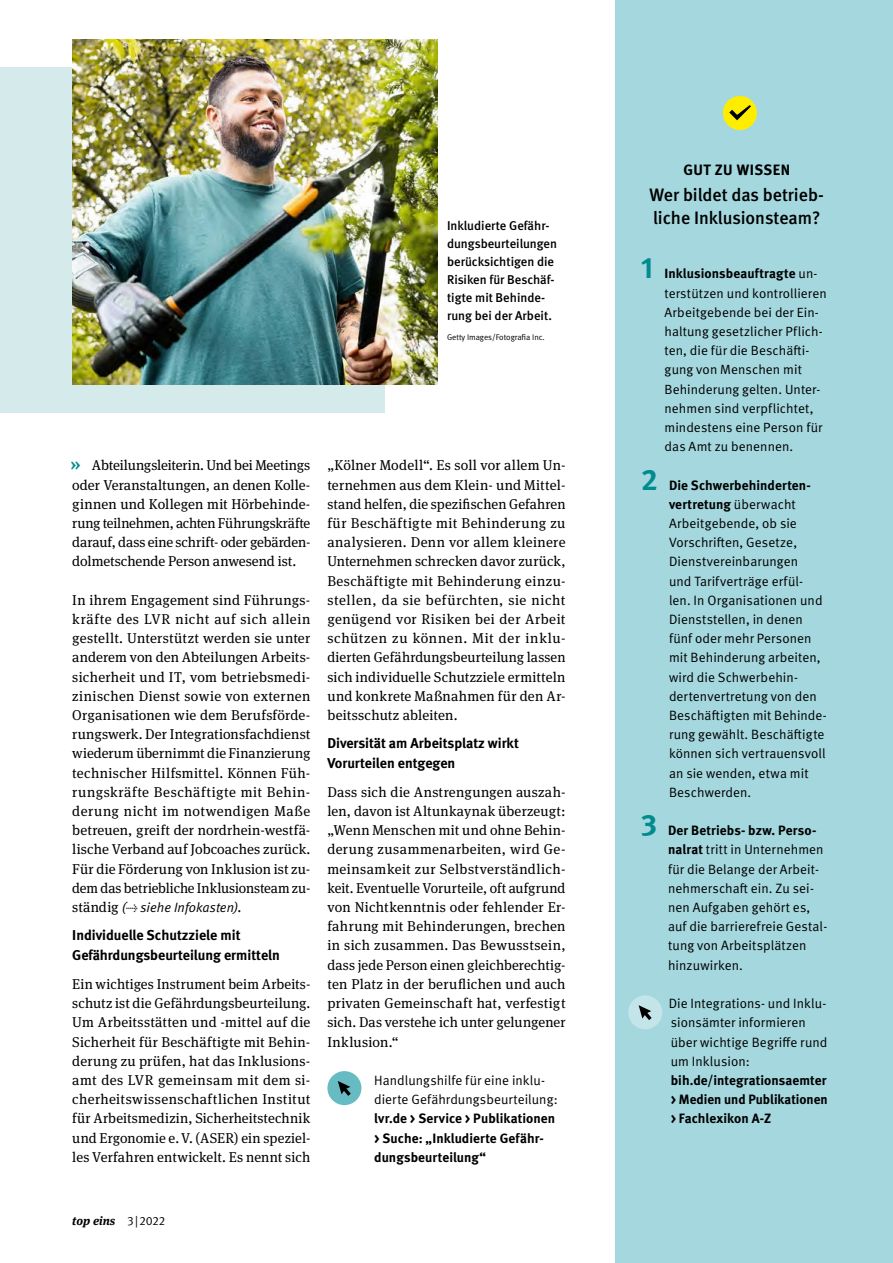
<style>
.page{position:relative;width:893px;height:1263px;background:#fff}
.page>*{position:absolute;margin:0;border:0;box-sizing:border-box;transform-origin:0 0}
.t1{font:500 18px/22.5px "DGUV Meta";color:#000}
.t2{font:700 18px "DGUV Meta Serif";color:#008c8e}
.t3{font:700 15px "DGUV Meta";letter-spacing:.035em;color:#000}
.t4{font:14.25px/19.2px "DGUV Meta Serif";letter-spacing:.005em;color:#000;text-align:justify}
.t5{font:700 14.25px/19.5px "DGUV Meta";color:#000}
.t6{font:13.5px/19.2px "DGUV Meta";letter-spacing:.005em;color:#000}
.t7{font:700 13.5px/19.2px "DGUV Meta";letter-spacing:.005em;color:#000}
.t8{font:italic 13.5px "DGUV Meta";letter-spacing:.005em;color:#000}
.t9{font:13.35px/19.2px "DGUV Meta";letter-spacing:.005em;color:#000}
.t10{font:500 12.75px/18px "DGUV Meta";color:#000}
.t11{font:italic 700 12px "DGUV Meta Serif";color:#000}
.t12{font:8.25px "DGUV Meta";color:#000}
.s1{font-family:"DGUV Meta Serif";font-style:normal;font-size:14.25px}
.s2{font-style:normal}
.s3{font-weight:400}
.s4{font-family:"DGUV Meta";font-weight:400;font-style:normal}
.s5{font-weight:700;font-size:29.55px;color:#008c8e}
.s6{font-weight:700}
</style>
<div class="page">
<div style="left:0;top:67px;width:384px;height:346px;background:#d5ebeb"></div>
<div style="left:615px;top:0;width:278px;height:1263px;background:#a4d7de"></div>
<div style="left:723px;top:96px;width:34px;height:34px;background:#ffed00;border-radius:50%"></div>
<svg style="left:729px;top:105px;width:22px;height:15px"></svg>
<div style="left:327px;top:1071px;width:34px;height:34px;background:#67bcc4;border-radius:50%"></div>
<svg style="left:338px;top:1081px;width:13px;height:15px"></svg>
<img style="left:73px;top:39px;width:365px;height:345px">
<div style="left:628px;top:995px;width:34px;height:34px;background:#c3e4e8;border-radius:50%"></div>
<svg style="left:639px;top:1005px;width:13px;height:15px"></svg>
<p class="t10" style="left:447px;top:217px;width:112px">Inkludierte Gefähr&shy;dungsbeurteilungen berücksichtigen die<br>Risiken für Beschäf&shy;tigte mit Behinde&shy;rung bei der Arbeit.</p>
<p class="t12" style="left:447px;top:332px;width:99px">Getty Images/Fotografia Inc.</p>
<p class="t4" style="left:72px;top:456px;width:240px;text-indent:20px">Abteilungsleiterin. Und bei Meetings oder Veranstaltungen, an denen Kolle&shy;ginnen und Kollegen mit Hörbehinde&shy;rung teilnehmen, achten Führungskräfte darauf, dass eine schrift- oder gebärden&shy;dolmetschende Person anwesend ist.</p>
<p class="t4" style="left:72px;top:591px;width:240px">In ihrem Engagement sind Führungs&shy;kräfte des LVR nicht auf sich allein gestellt. Unterstützt werden sie unter anderem von den Abteilungen Arbeits&shy;sicherheit und IT, vom betriebsmedi&shy;zinischen Dienst sowie von externen Organisationen wie dem Berufsförde&shy;rungswerk. Der Integrationsfachdienst wiederum übernimmt die Finanzierung technischer Hilfsmittel. Können Füh&shy;rungskräfte Beschäftigte mit Behin&shy;derung nicht im notwendigen Maße betreuen, greift der nordrhein-westfä&shy;lische Verband auf Jobcoaches zurück.<br>Für die Förderung von Inklusion ist zu&shy;dem das betriebliche Inklusionsteam zu-</p>
<p class="t8" style="left:72px;top:899px;width:171px"><span class="s1">ständig</span> (<span class="s2">→</span> siehe Infokasten)<span class="s1">.</span></p>
<h4 class="t5" style="left:72px;top:926px;width:209px">Individuelle Schutzziele mit<br>Gefährdungsbeurteilung ermitteln</h4>
<p class="t4" style="left:72px;top:975px;width:240px">Ein wichtiges Instrument beim Arbeits&shy;schutz ist die Gefährdungsbeurteilung.<br>Um Arbeitsstätten und -mittel auf die Sicherheit für Beschäftigte mit Behin&shy;derung zu prüfen, hat das Inklusions&shy;amt des LVR gemeinsam mit dem si&shy;cherheitswissenschaftlichen Institut für Arbeitsmedizin, Sicherheitstechnik und Ergonomie e.V. (ASER) ein speziel&shy;les Verfahren entwickelt. Es nennt sich</p>
<p class="t2" style="left:70px;top:452px;width:12px">»</p>
<p class="t4" style="left:327px;top:456px;width:240px">„Kölner Modell“. Es soll vor allem Un&shy;ternehmen aus dem Klein- und Mittel&shy;stand helfen, die spezifischen Gefahren für Beschäftigte mit Behinderung zu analysieren. Denn vor allem kleinere Unternehmen schrecken davor zurück, Beschäftigte mit Behinderung einzu&shy;stellen, da sie befürchten, sie nicht genügend vor Risiken bei der Arbeit schützen zu können. Mit der inklu&shy;dierten Gefährdungsbeurteilung lassen sich individuelle Schutzziele ermitteln und konkrete Maßnahmen für den Ar&shy;beitsschutz ableiten.</p>
<h4 class="t5" style="left:327px;top:734px;width:193px">Diversität am Arbeitsplatz wirkt<br>Vorurteilen entgegen</h4>
<p class="t4" style="left:327px;top:783px;width:240px">Dass sich die Anstrengungen auszah&shy;len, davon ist Altunkaynak überzeugt: „Wenn Menschen mit und ohne Behin&shy;derung zusammenarbeiten, wird Ge&shy;meinsamkeit zur Selbstverständlich&shy;keit. Eventuelle Vorurteile, oft aufgrund von Nichtkenntnis oder fehlender Er&shy;fahrung mit Behinderungen, brechen in sich zusammen. Das Bewusstsein, dass jede Person einen gleichberechtig&shy;ten Platz in der beruflichen und auch privaten Gemeinschaft hat, verfestigt sich. Das verstehe ich unter gelungener Inklusion.“</p>
<p class="t7" style="left:374px;top:1071px;width:185px"><span class="s3">Handlungshilfe für eine inklu&shy;dierte Gefährdungsbeurteilung: </span>lvr.de &gt; Service &gt; Publikationen &gt; Suche: „Inkludierte Gefähr&shy;dungsbeurteilung“</p>
<p class="t11" style="left:72px;top:1213px;width:94px">top eins <span class="s4">3|2022</span></p>
<h4 class="t3" style="left:683px;top:160px;width:108px">GUT ZU WISSEN</h4>
<h5 class="t1" style="left:650px;top:184px;width:176px">Wer bildet das betrieb&shy;liche Inklusionsteam?</h5>
<p class="t9" style="left:664px;top:264px;width:164px;text-indent:-23px"><span class="s5">1</span> <span class="s6">Inklusionsbeauftragte</span> un&shy;terstützen und kontrollieren<br>Arbeitgebende bei der Ein&shy;haltung gesetzlicher Pflich&shy;ten, die für die Beschäfti&shy;gung von Menschen mit<br>Behinderung gelten. Unter&shy;nehmen sind verpflichtet, mindestens eine Person für das Amt zu benennen.</p>
<p class="t6" style="left:669px;top:476px;width:159px;text-indent:-28px"><span class="s5">2</span> <span class="s6">Die Schwerbehinderten&shy;vertretung</span> überwacht<br>Arbeitgebende, ob sie<br>Vorschriften, Gesetze,<br>Dienstvereinbarungen<br>und Tarifverträge erfül&shy;len. In Organisationen und<br>Dienststellen, in denen fünf oder mehr Personen mit Behinderung arbeiten, wird die Schwerbehin&shy;dertenvertretung von den<br>Beschäftigten mit Behinde&shy;rung gewählt. Beschäftigte können sich vertrauensvoll an sie wenden, etwa mit<br>Beschwerden.</p>
<p class="t6" style="left:668px;top:821px;width:161px;text-indent:-27px"><span class="s5">3</span> <span class="s6">Der Betriebs- bzw. Perso&shy;nalrat</span> tritt in Unternehmen für die Belange der Arbeit&shy;nehmerschaft ein. Zu sei&shy;nen Aufgaben gehört es, auf die barrierefreie Gestal&shy;tung von Arbeitsplätzen hinzuwirken.</p>
<p class="t6" style="left:669px;top:994px;width:161px">Die Integrations- und Inklu&shy;sionsämter informieren über wichtige Begriffe rund um Inklusion: <span class="s6">bih.de/integrationsaemter &gt; Medien und Publikationen &gt; Fachlexikon A-Z</span></p>
</div>
